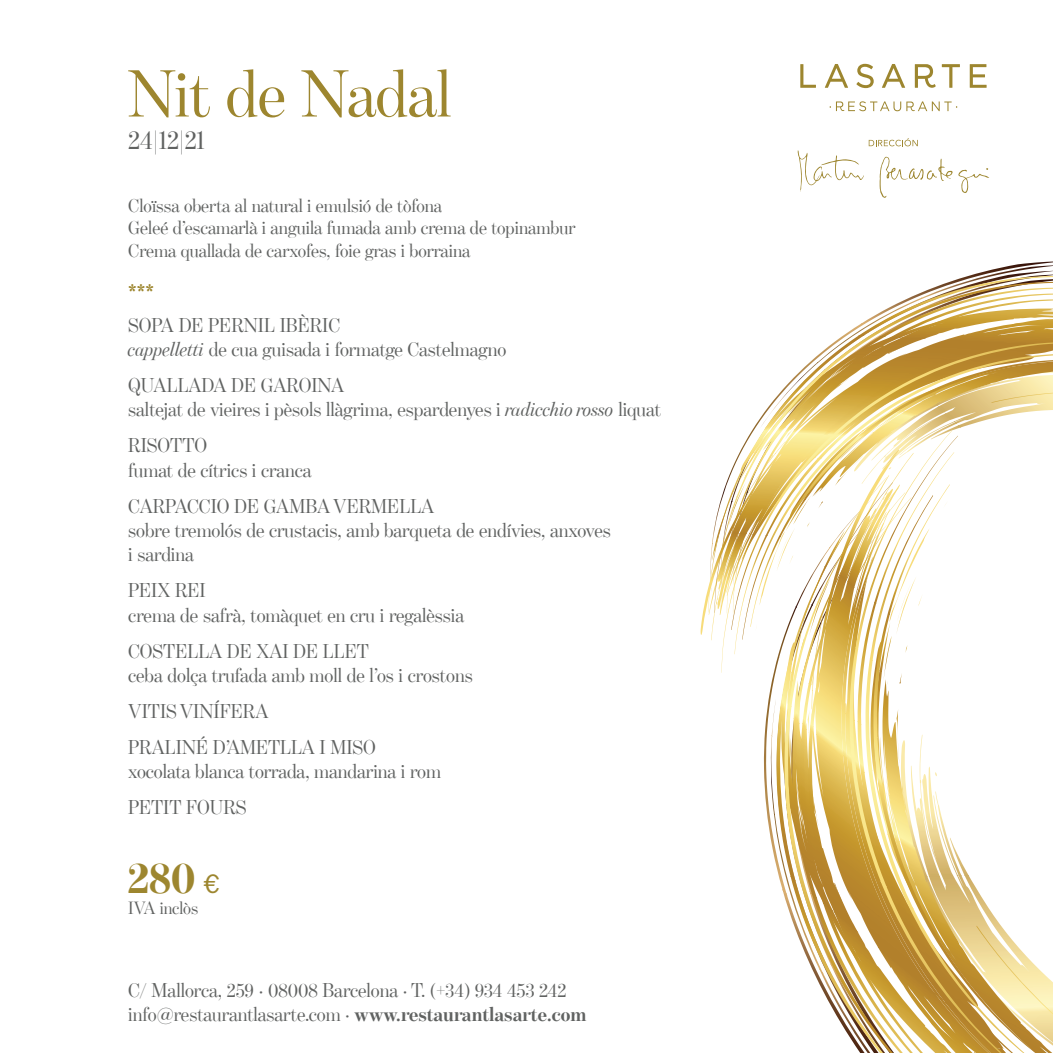
<style>
.page{position:relative;width:1053px;height:1053px;background:#fff}
.page>*{position:absolute;margin:0;border:0;box-sizing:border-box;transform-origin:0 0}
.t1{font:67.5px "Benton Mod Disp";color:#9d862f}
.t2{font:700 45px "Benton Mod Disp";color:#9d862f}
.t3{font:27px "Benton Mod Disp";color:#606261}
.t4{font:20.25px/24.3px "Benton Mod Disp";color:#606261}
.t5{font:700 20.25px "Benton Mod Disp";color:#9d862f}
.t6{font:19.12px/22.9px "Benton Mod Disp";color:#606261}
.t7{font:18px "Benton Mod Disp";color:#606261}
.s1{font-style:italic}
.s2{font-family:"ITC Franklin Gothic Std";font-weight:400;font-size:27px}
.s3{font-weight:700}
</style>
<div class="page">
<svg style="left:987px;top:265px;width:65px;height:6px"></svg>
<svg style="left:709px;top:612px;width:343px;height:440px"></svg>
<svg style="left:721px;top:613px;width:331px;height:60px"></svg>
<svg style="left:708px;top:276px;width:344px;height:336px"></svg>
<svg style="left:800px;top:64px;width:186px;height:24px"></svg>
<svg style="left:829px;top:101px;width:128px;height:10px"></svg>
<svg style="left:797px;top:138px;width:192px;height:60px"></svg>
<h1 class="t1" style="left:128px;top:57px;width:324px">Nit de Nadal</h1>
<h3 class="t3" style="left:128px;top:125px;width:78px">24|12|21</h3>
<p class="t6" style="left:128px;top:193px;width:448px">Cloïssa oberta al natural i emulsió de tòfona<br>Geleé d’escamarlà i anguila fumada amb crema de topinambur<br>Crema quallada de carxofes, foie gras i borraina</p>
<p class="t5" style="left:128px;top:280px;width:27px">***</p>
<p class="t4" style="left:128px;top:313px;width:379px">SOPA DE PERNIL IBÈRIC<br><span class="s1">cappelletti</span> de cua guisada i formatge Castelmagno</p>
<p class="t4" style="left:128px;top:373px;width:534px">QUALLADA DE GAROINA<br>saltejat de vieires i pèsols llàgrima, espardenyes i <span class="s1">radicchio rosso</span> liquat</p>
<p class="t4" style="left:128px;top:433px;width:185px">RISOTTO<br>fumat de cítrics i cranca</p>
<p class="t4" style="left:128px;top:494px;width:484px">CARPACCIO DE GAMBA VERMELLA<br>sobre tremolós de crustacis, amb barqueta de endívies, anxoves i sardina</p>
<p class="t4" style="left:128px;top:578px;width:337px">PEIX REI<br>crema de safrà, tomàquet en cru i regalèssia</p>
<p class="t4" style="left:128px;top:638px;width:346px">COSTELLA DE XAI DE LLET<br>ceba dolça trufada amb moll de l’os i crostons</p>
<p class="t4" style="left:128px;top:693px;width:249px;line-height:36px">VITIS VINÍFERA<br>PRALINÉ D’AMETLLA I MISO</p>
<p class="t4" style="left:128px;top:753px;width:314px;line-height:36px">xocolata blanca torrada, mandarina i rom<br>PETIT FOURS</p>
<h2 class="t2" style="left:128px;top:852px;width:93px">280 <span class="s2">€</span></h2>
<p class="t7" style="left:128px;top:898px;width:71px">IVA inclòs</p>
<p class="t4" style="left:128px;top:977px;width:459px">C/ Mallorca, 259 · 08008 Barcelona · T. (+34) 934 453 242 info@restaurantlasarte.com · <span class="s3">www.restaurantlasarte.com</span></p>
</div>
